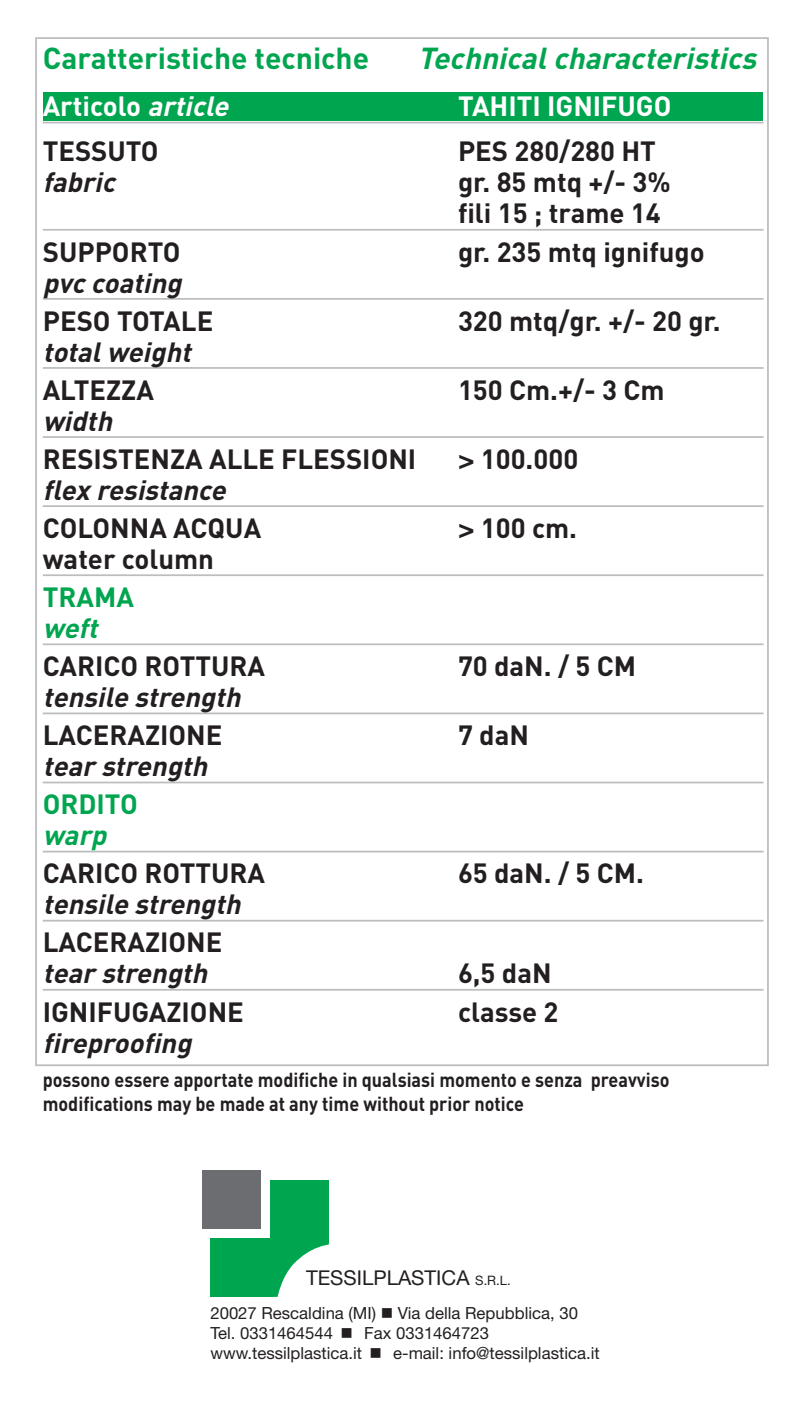
<style>
.page{position:relative;width:808px;height:1414px;background:#fff}
.page>*{position:absolute;margin:0;border:0;box-sizing:border-box;transform-origin:0 0}
.t1{font:italic 700 30px "DIN";color:#00a54f}
.t2{font:700 30px "DIN";color:#00a54f}
.t3{font:700 27.5px/31px "DIN";color:#231f20}
.t4{font:italic 700 27.5px "DIN";color:#231f20}
.t5{font:700 27.5px "DIN";color:#fff}
.t6{font:700 27.5px "DIN";color:#00a54f}
.t7{font:italic 700 27.5px "DIN";color:#00a54f}
.t8{font:20.5px "Helvetica Neue";color:#231f20}
.t9{font:700 20px/24px "DIN";color:#231f20;scale:.9 1}
.t10{font:16.75px "Helvetica Neue";color:#231f20}
.s1{font-style:italic}
.s2{font-family:"Helvetica Neue"}
.s3{font-size:13px}
</style>
<div class="page">
<div style="left:202px;top:1171px;width:59px;height:58px;background:#6c6d70"></div>
<div style="left:270px;top:1180px;width:59px;height:62px;background:#00a54f"></div>
<div style="left:210px;top:1238px;width:63px;height:59px;background:#00a54f"></div>
<svg style="left:273px;top:1242px;width:56px;height:55px"></svg>
<div style="left:43px;top:92px;width:719px;height:29px;background:#00a54f"></div>
<hr style="left:43px;top:122px;width:720px;height:1px;background:#bcbdc0">
<hr style="left:43px;top:229px;width:720px;height:2px;background:#bcbdc0">
<hr style="left:43px;top:298px;width:720px;height:2px;background:#bcbdc0">
<hr style="left:43px;top:367px;width:720px;height:2px;background:#bcbdc0">
<hr style="left:43px;top:436px;width:720px;height:2px;background:#bcbdc0">
<hr style="left:43px;top:505px;width:720px;height:2px;background:#bcbdc0">
<hr style="left:43px;top:574px;width:720px;height:2px;background:#bcbdc0">
<hr style="left:43px;top:643px;width:720px;height:2px;background:#bcbdc0">
<hr style="left:43px;top:712px;width:720px;height:2px;background:#bcbdc0">
<hr style="left:43px;top:782px;width:720px;height:1px;background:#bcbdc0">
<hr style="left:43px;top:851px;width:720px;height:1px;background:#bcbdc0">
<hr style="left:43px;top:920px;width:720px;height:2px;background:#bcbdc0">
<hr style="left:43px;top:989px;width:720px;height:2px;background:#bcbdc0">
<p class="t2" style="left:43px;top:41px;width:328px">Caratteristiche tecniche</p>
<p class="t1" style="left:417px;top:41px;width:346px">Technical characteristics</p>
<p class="t5" style="left:43px;top:91px;width:193px">Articolo <span class="s1">article</span></p>
<p class="t5" style="left:458px;top:91px;width:215px">TAHITI IGNIFUGO</p>
<p class="t3" style="left:43px;top:136px;width:117px">TESSUTO</p>
<p class="t3" style="left:458px;top:136px;width:199px">PES 280/280 HT</p>
<p class="t4" style="left:43px;top:167px;width:80px">fabric</p>
<p class="t3" style="left:458px;top:167px;width:214px">gr. 85 mtq +/- 3% fili 15 ; trame 14</p>
<p class="t3" style="left:43px;top:237px;width:139px">SUPPORTO</p>
<p class="t3" style="left:458px;top:237px;width:248px">gr. 235 mtq ignifugo</p>
<p class="t4" style="left:43px;top:267px;width:146px">pvc coating</p>
<p class="t3" style="left:43px;top:306px;width:172px">PESO TOTALE</p>
<p class="t3" style="left:458px;top:306px;width:264px">320 mtq/gr. +/- 20 gr.</p>
<p class="t4" style="left:43px;top:336px;width:155px">total weight</p>
<p class="t3" style="left:43px;top:375px;width:113px">ALTEZZA</p>
<p class="t3" style="left:458px;top:375px;width:208px">150 Cm.+/- 3 Cm</p>
<p class="t4" style="left:43px;top:405px;width:77px">width</p>
<p class="t3" style="left:43px;top:444px;width:375px">RESISTENZA ALLE FLESSIONI</p>
<p class="t3" style="left:458px;top:444px;width:122px"><span class="s2">&gt;</span> 100.000</p>
<p class="t4" style="left:43px;top:474px;width:190px">flex resistance</p>
<p class="t3" style="left:43px;top:513px;width:220px">COLONNA ACQUA</p>
<p class="t3" style="left:458px;top:513px;width:121px"><span class="s2">&gt;</span> 100 cm.</p>
<p class="t3" style="left:43px;top:544px;width:173px">water column</p>
<p class="t6" style="left:43px;top:581px;width:93px">TRAMA</p>
<p class="t7" style="left:43px;top:612px;width:62px">weft</p>
<p class="t3" style="left:43px;top:651px;width:224px">CARICO ROTTURA</p>
<p class="t3" style="left:458px;top:651px;width:179px">70 daN. / 5 CM</p>
<p class="t4" style="left:43px;top:681px;width:205px">tensile strength</p>
<p class="t3" style="left:43px;top:720px;width:181px">LACERAZIONE</p>
<p class="t3" style="left:458px;top:720px;width:72px">7 daN</p>
<p class="t4" style="left:43px;top:751px;width:172px">tear strength</p>
<p class="t6" style="left:43px;top:789px;width:96px">ORDITO</p>
<p class="t7" style="left:43px;top:820px;width:71px">warp</p>
<p class="t3" style="left:43px;top:858px;width:224px">CARICO ROTTURA</p>
<p class="t3" style="left:458px;top:858px;width:187px">65 daN. / 5 CM.</p>
<p class="t4" style="left:43px;top:889px;width:205px">tensile strength</p>
<p class="t3" style="left:43px;top:927px;width:181px">LACERAZIONE</p>
<p class="t4" style="left:43px;top:958px;width:172px">tear strength</p>
<p class="t3" style="left:458px;top:958px;width:95px">6,5 daN</p>
<p class="t3" style="left:43px;top:997px;width:202px">IGNIFUGAZIONE</p>
<p class="t3" style="left:458px;top:997px;width:102px">classe 2</p>
<p class="t4" style="left:43px;top:1027px;width:156px">fireproofing</p>
<p class="t9" style="left:43px;top:1068px;width:697px">possono essere apportate modifiche in qualsiasi momento e senza preavviso modifications may be made at any time without prior notice</p>
<p class="t8" style="left:306px;top:1270px;width:206px">TESSILPLASTICA <span class="s3">S.R.L.</span></p>
<p class="t10" style="left:210px;top:1307px;width:167px">20027 Rescaldina (MI)</p>
<p class="t10" style="left:398px;top:1307px;width:181px">Via della Repubblica, 30</p>
<p class="t10" style="left:210px;top:1327px;width:124px">Tel. 0331464544</p>
<p class="t10" style="left:364px;top:1327px;width:126px">Fax 0331464723</p>
<p class="t10" style="left:210px;top:1347px;width:153px">www.tessilplastica.it</p>
<p class="t10" style="left:393px;top:1347px;width:208px">e-mail: info@tessilplastica.it</p>
</div>
